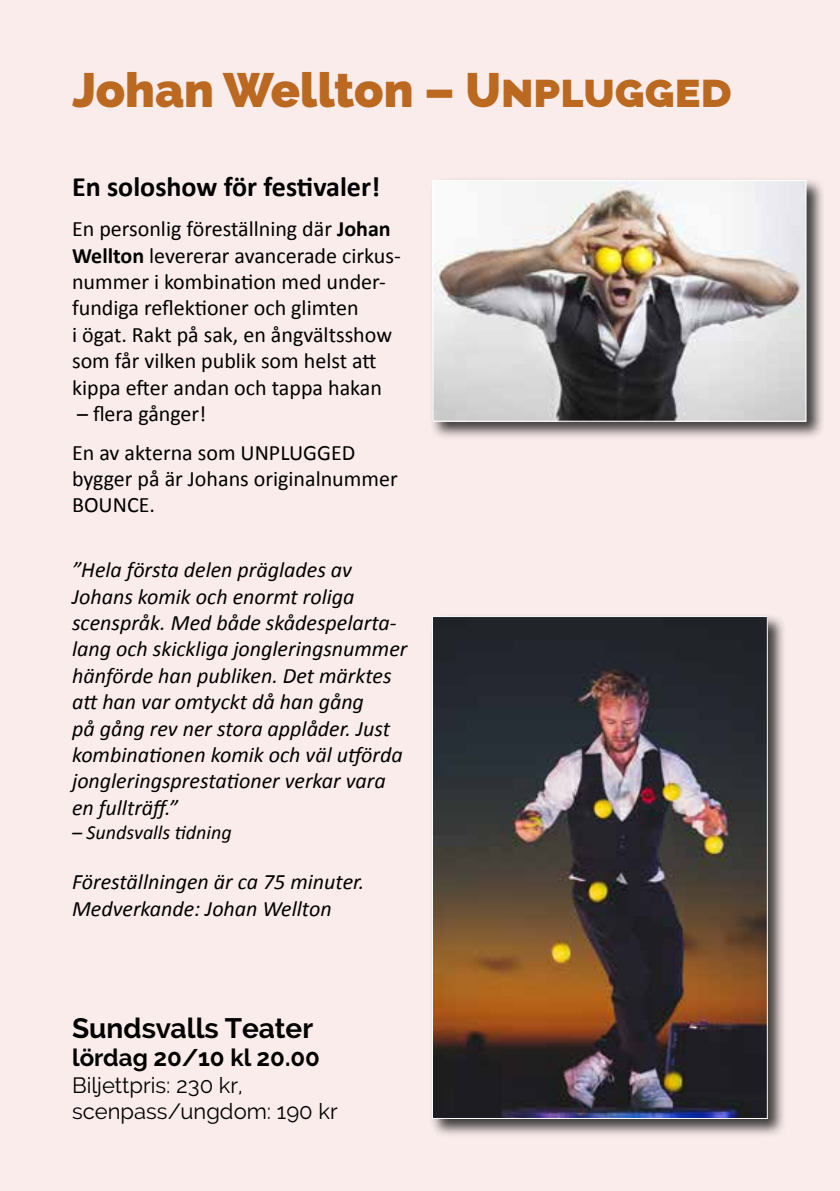
<style>
.page{position:relative;width:840px;height:1191px;background:#fff}
.page>*{position:absolute;margin:0;border:0;box-sizing:border-box;transform-origin:0 0}
.t1{font:800 48px "Raleway";color:#bb6920}
.t2{font:700 28px "Calibri";color:#000}
.t3{font:700 28px "Raleway";color:#000}
.t4{font:700 24px "Raleway";color:#000}
.t5{font:italic 22px/26.4px "Calibri";color:#000}
.t6{font:22px/26.4px "Calibri";color:#000}
.t7{font:22px/26.4px "Raleway";color:#000}
.t8{font:italic 20px "Calibri";color:#000}
.s1{font-weight:700}
</style>
<div class="page">
<div style="left:0;top:0;width:839px;height:1191px;background:#fbecec"></div>
<div style="left:429px;top:613px;width:357px;height:525px;background:#000;opacity:.75"></div>
<img style="left:434px;top:618px;width:331px;height:499px">
<div style="left:429px;top:177px;width:395px;height:263px;background:#000;opacity:.75"></div>
<img style="left:434px;top:182px;width:370px;height:238px">
<div style="left:432px;top:180px;width:374px;height:242px;border:1px solid #fff"></div>
<h1 class="t1" style="left:72px;top:62px;width:661px">Johan Wellton – Unplugged</h1>
<p class="t2" style="left:72px;top:169px;width:309px">En soloshow för festivaler!</p>
<p class="t6" style="left:72px;top:216px;width:330px">En personlig föreställning där <span class="s1">Johan Wellton</span> levererar avancerade cirkus&shy;nummer i kombination med under&shy;fundiga reflektioner och glimten<br>i ögat. Rakt på sak, en ångvältsshow som får vilken publik som helst att kippa efter andan och tappa hakan</p>
<p class="t6" style="left:72px;top:395px;width:284px;line-height:38.4px">– flera gånger!<br>En av akterna som UNPLUGGED</p>
<p class="t6" style="left:72px;top:465px;width:327px">bygger på är Johans originalnummer<br>BOUNCE.</p>
<p class="t5" style="left:72px;top:556px;width:337px">”Hela första delen präglades av<br>Johans komik och enormt roliga scenspråk. Med både skådespelarta&shy;lang och skickliga jongleringsnummer hänförde han publiken. Det märktes att han var omtyckt då han gång<br>på gång rev ner stora applåder. Just kombinationen komik och väl utförda jongleringsprestationer verkar vara en fullträff.”</p>
<p class="t8" style="left:72px;top:818px;width:161px">– Sundsvalls tidning</p>
<p class="t5" style="left:72px;top:868px;width:294px">Föreställningen är ca 75 minuter.<br>Medverkande: Johan Wellton</p>
<p class="t3" style="left:72px;top:1011px;width:242px">Sundsvalls Teater</p>
<p class="t4" style="left:72px;top:1044px;width:249px">lördag 20/10 kl 20.00</p>
<p class="t7" style="left:72px;top:1071px;width:267px">Biljettpris: 230 kr, scenpass/ungdom: 190 kr</p>
</div>
